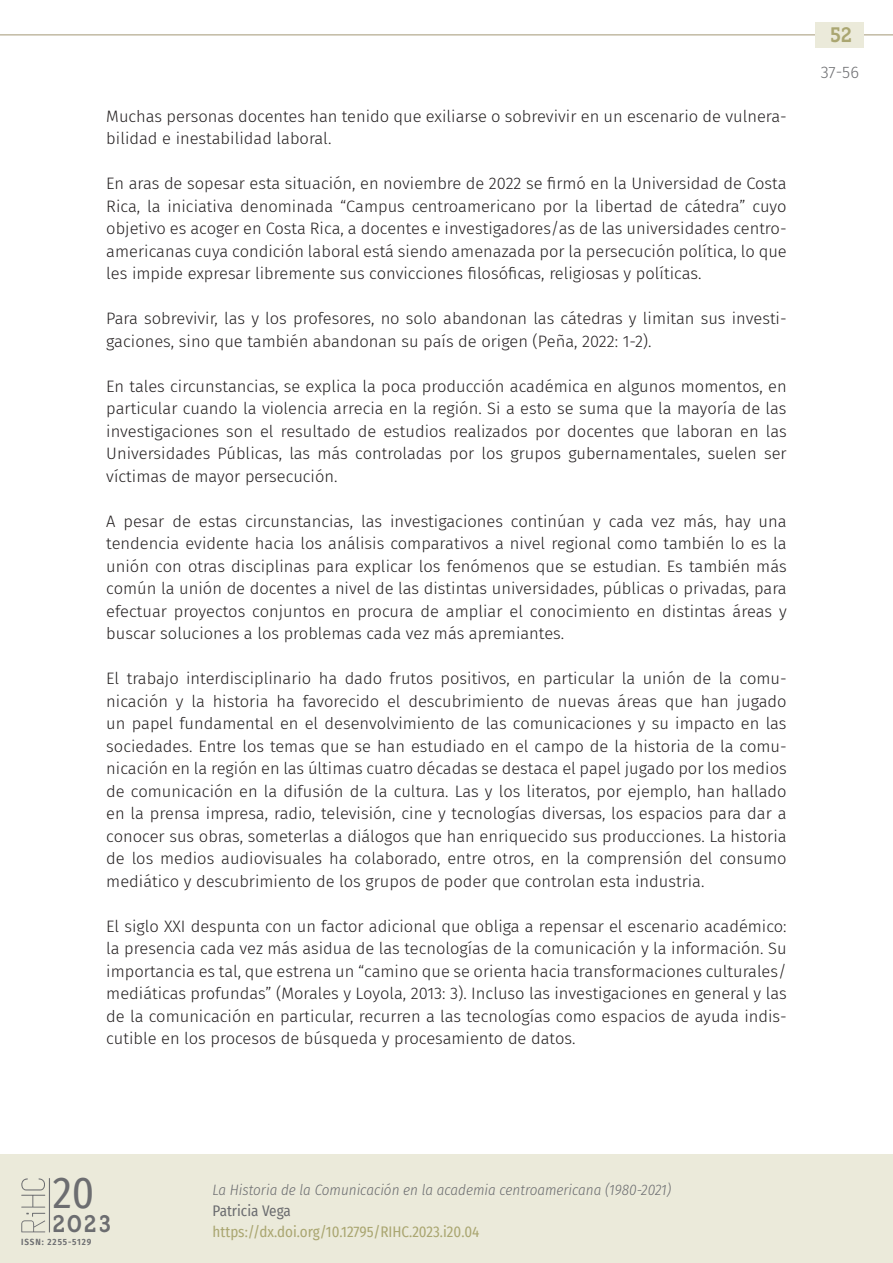
<style>
.page{position:relative;width:893px;height:1263px;background:#fff}
.page>*{position:absolute;margin:0;border:0;box-sizing:border-box;transform-origin:0 0}
.t1{font:43.2px "Fira Sans Condensed";color:#6c6d70}
.t2{font:600 24px "Gambero";color:#6c6d70}
.t3{font:600 21px "Gambero";color:#aaa671}
._00_bsc{font:300 16.5px/22.5px "Fira Sans";color:#231f20;text-align:justify}
.t4{font:300 16.5px "Fira Sans";color:#6c6d70}
.t5{font:italic 300 15px "Fira Sans Condensed";color:#6c6d70}
.t6{font:15px "Fira Sans Condensed";color:#aaa671}
.t7{font:15px "Fira Sans Condensed";color:#6c6d70}
.t8{font:600 9px "Fira Sans Condensed";letter-spacing:.1em;color:#6c6d70}
</style>
<div class="page">
<hr style="left:0;top:34px;width:893px;height:1px;background:#aea385">
<div style="left:816px;top:22px;width:48px;height:26px;background:#ebeada"></div>
<div style="left:0;top:1154px;width:893px;height:109px;background:#ebeada"></div>
<hr style="left:49px;top:1178px;width:1px;height:54px;background:#6c6d70">
<svg style="left:21px;top:1178px;width:24px;height:29px"></svg>
<svg style="left:21px;top:1213px;width:24px;height:19px"></svg>
<p class="_00_bsc" style="left:106px;top:105px;width:682px">Muchas personas docentes han tenido que exiliarse o sobrevivir en un escenario de vulnera&shy;bilidad e inestabilidad laboral.</p>
<p class="_00_bsc" style="left:106px;top:172px;width:682px">En aras de sopesar esta situación, en noviembre de 2022 se firmó en la Universidad de Costa Rica, la iniciativa denominada “Campus centroamericano por la libertad de cátedra” cuyo objetivo es acoger en Costa Rica, a docentes e investigadores/as de las universidades centro&shy;americanas cuya condición laboral está siendo amenazada por la persecución política, lo que les impide expresar libremente sus convicciones filosóficas, religiosas y políticas.</p>
<p class="_00_bsc" style="left:106px;top:307px;width:682px">Para sobrevivir, las y los profesores, no solo abandonan las cátedras y limitan sus investi&shy;gaciones, sino que también abandonan su país de origen (Peña, 2022: 1-2).</p>
<p class="_00_bsc" style="left:106px;top:375px;width:682px">En tales circunstancias, se explica la poca producción académica en algunos momentos, en particular cuando la violencia arrecia en la región. Si a esto se suma que la mayoría de las investigaciones son el resultado de estudios realizados por docentes que laboran en las Universidades Públicas, las más controladas por los grupos gubernamentales, suelen ser víctimas de mayor persecución.</p>
<p class="_00_bsc" style="left:106px;top:510px;width:682px">A pesar de estas circunstancias, las investigaciones continúan y cada vez más, hay una tendencia evidente hacia los análisis comparativos a nivel regional como también lo es la unión con otras disciplinas para explicar los fenómenos que se estudian. Es también más común la unión de docentes a nivel de las distintas universidades, públicas o privadas, para efectuar proyectos conjuntos en procura de ampliar el conocimiento en distintas áreas y buscar soluciones a los problemas cada vez más apremiantes.</p>
<p class="_00_bsc" style="left:106px;top:667px;width:682px">El trabajo interdisciplinario ha dado frutos positivos, en particular la unión de la comu&shy;nicación y la historia ha favorecido el descubrimiento de nuevas áreas que han jugado un papel fundamental en el desenvolvimiento de las comunicaciones y su impacto en las sociedades. Entre los temas que se han estudiado en el campo de la historia de la comu&shy;nicación en la región en las últimas cuatro décadas se destaca el papel jugado por los medios de comunicación en la difusión de la cultura. Las y los literatos, por ejemplo, han hallado en la prensa impresa, radio, televisión, cine y tecnologías diversas, los espacios para dar a conocer sus obras, someterlas a diálogos que han enriquecido sus producciones. La historia de los medios audiovisuales ha colaborado, entre otros, en la comprensión del consumo mediático y descubrimiento de los grupos de poder que controlan esta industria.</p>
<p class="_00_bsc" style="left:106px;top:915px;width:682px">El siglo XXI despunta con un factor adicional que obliga a repensar el escenario académico: la presencia cada vez más asidua de las tecnologías de la comunicación y la información. Su importancia es tal, que estrena un “camino que se orienta hacia transformaciones culturales/ mediáticas profundas” (Morales y Loyola, 2013: 3). Incluso las investigaciones en general y las de la comunicación en particular, recurren a las tecnologías como espacios de ayuda indis&shy;cutible en los procesos de búsqueda y procesamiento de datos.</p>
<p class="t3" style="left:830px;top:22px;width:23px">52</p>
<p class="t4" style="left:821px;top:60px;width:40px">37-56</p>
<h1 class="t1" style="left:53px;top:1160px;width:43px">20</h1>
<h2 class="t2" style="left:53px;top:1209px;width:60px">2023</h2>
<p class="t8" style="left:21px;top:1234px;width:71px">ISSN: 2255-5129</p>
<p class="t5" style="left:213px;top:1179px;width:460px">La Historia de la Comunicación en la academia centroamericana (1980-2021)</p>
<p class="t7" style="left:213px;top:1199px;width:80px">Patricia Vega</p>
<p class="t6" style="left:213px;top:1220px;width:268px">https://dx.doi.org/10.12795/RIHC.2023.i20.04</p>
</div>
